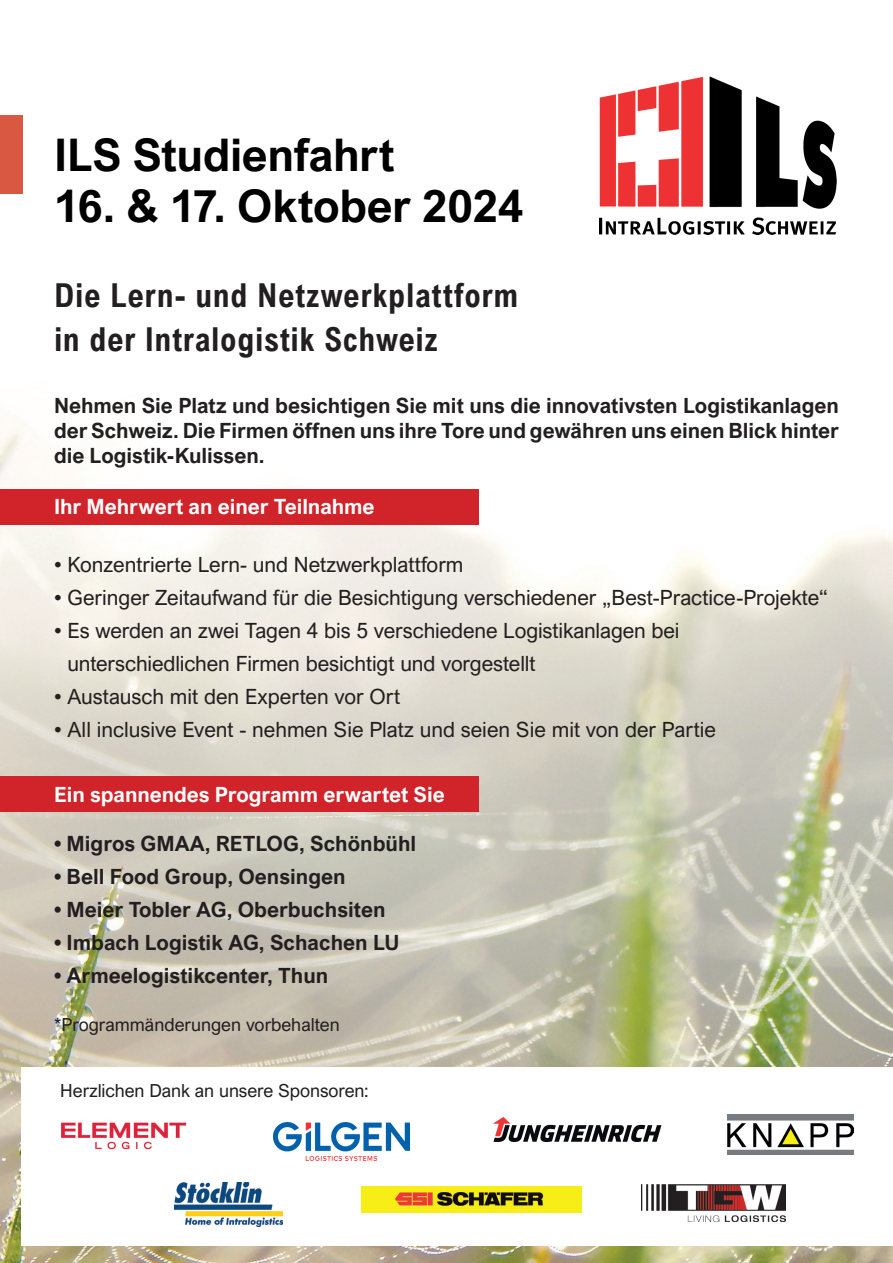
<style>
.page{position:relative;width:893px;height:1263px;background:#fff}
.page>*{position:absolute;margin:0;border:0;box-sizing:border-box;transform-origin:0 0}
.t1{font:700 45px "Arial Nova";letter-spacing:-.005em;color:#000}
.t2{font:700 33px/43.5px "Arial Nova Cond";letter-spacing:.02em;color:#231f20}
.t3{font:21px/33px "Arial Nova";color:#231f20}
.t4{font:700 21px/25.2px "Arial Nova";color:#231f20;text-align:justify}
.t5{font:700 21px "Arial Nova";letter-spacing:-.005em;color:#fff}
.t6{font:18px "Arial Nova";color:#231f20}
</style>
<div class="page">
<img style="left:0;top:421px;width:893px;height:842px">
<div style="left:0;top:115px;width:23px;height:79px;background:#d95842"></div>
<img style="left:600px;top:77px;width:236px;height:158px">
<div style="left:21px;top:1067px;width:872px;height:179px;background:#fff"></div>
<img style="left:174px;top:1182px;width:109px;height:44px">
<img style="left:493px;top:1117px;width:169px;height:25px">
<img style="left:274px;top:1123px;width:135px;height:37px">
<img style="left:61px;top:1122px;width:126px;height:28px">
<img style="left:362px;top:1186px;width:219px;height:26px">
<img style="left:727px;top:1114px;width:127px;height:41px">
<img style="left:641px;top:1184px;width:144px;height:37px">
<div style="left:0;top:490px;width:478px;height:35px;background:#d1232a"></div>
<div style="left:0;top:776px;width:478px;height:35px;background:#d1232a"></div>
<h1 class="t1" style="left:54px;top:129px;width:342px">ILS Studienfahrt</h1>
<h1 class="t1" style="left:54px;top:180px;width:471px">16. &amp; 17. Oktober 2024</h1>
<h2 class="t2" style="left:54px;top:273px;width:466px">Die Lern- und Netzwerkplattform in der Intralogistik Schweiz</h2>
<p class="t4" style="left:54px;top:392px;width:786px">Nehmen Sie Platz und besichtigen Sie mit uns die innovativsten Logistikanlagen der Schweiz. Die Firmen öffnen uns ihre Tore und gewähren uns einen Blick hinter die Logistik-Kulissen.</p>
<p class="t5" style="left:54px;top:494px;width:322px">Ihr Mehrwert an einer Teilnahme</p>
<p class="t3" style="left:54px;top:548px;width:411px">• Konzentrierte Lern- und Netzwerkplattform</p>
<p class="t3" style="left:54px;top:581px;width:775px">• Geringer Zeitaufwand für die Besichtigung verschiedener „Best-Practice-Projekte“</p>
<p class="t3" style="left:68px;top:614px;width:614px;text-indent:-14px">• Es werden an zwei Tagen 4 bis 5 verschiedene Logistikanlagen bei unterschiedlichen Firmen besichtigt und vorgestellt</p>
<p class="t3" style="left:54px;top:680px;width:348px">• Austausch mit den Experten vor Ort</p>
<p class="t3" style="left:54px;top:713px;width:664px">• All inclusive Event - nehmen Sie Platz und seien Sie mit von der Partie</p>
<p class="t5" style="left:54px;top:782px;width:392px">Ein spannendes Programm erwartet Sie</p>
<p class="t4" style="left:54px;top:831px;width:364px">• Migros GMAA, RETLOG, Schönbühl</p>
<p class="t4" style="left:54px;top:864px;width:293px">• Bell Food Group, Oensingen</p>
<p class="t4" style="left:54px;top:897px;width:333px">• Meier Tobler AG, Oberbuchsiten</p>
<p class="t4" style="left:54px;top:930px;width:347px">• Imbach Logistik AG, Schachen LU</p>
<p class="t4" style="left:54px;top:963px;width:276px">• Armeelogistikcenter, Thun</p>
<p class="t6" style="left:54px;top:1014px;width:287px">*Programmänderungen vorbehalten</p>
<p class="t6" style="left:60px;top:1080px;width:310px">Herzlichen Dank an unsere Sponsoren:</p>
</div>
